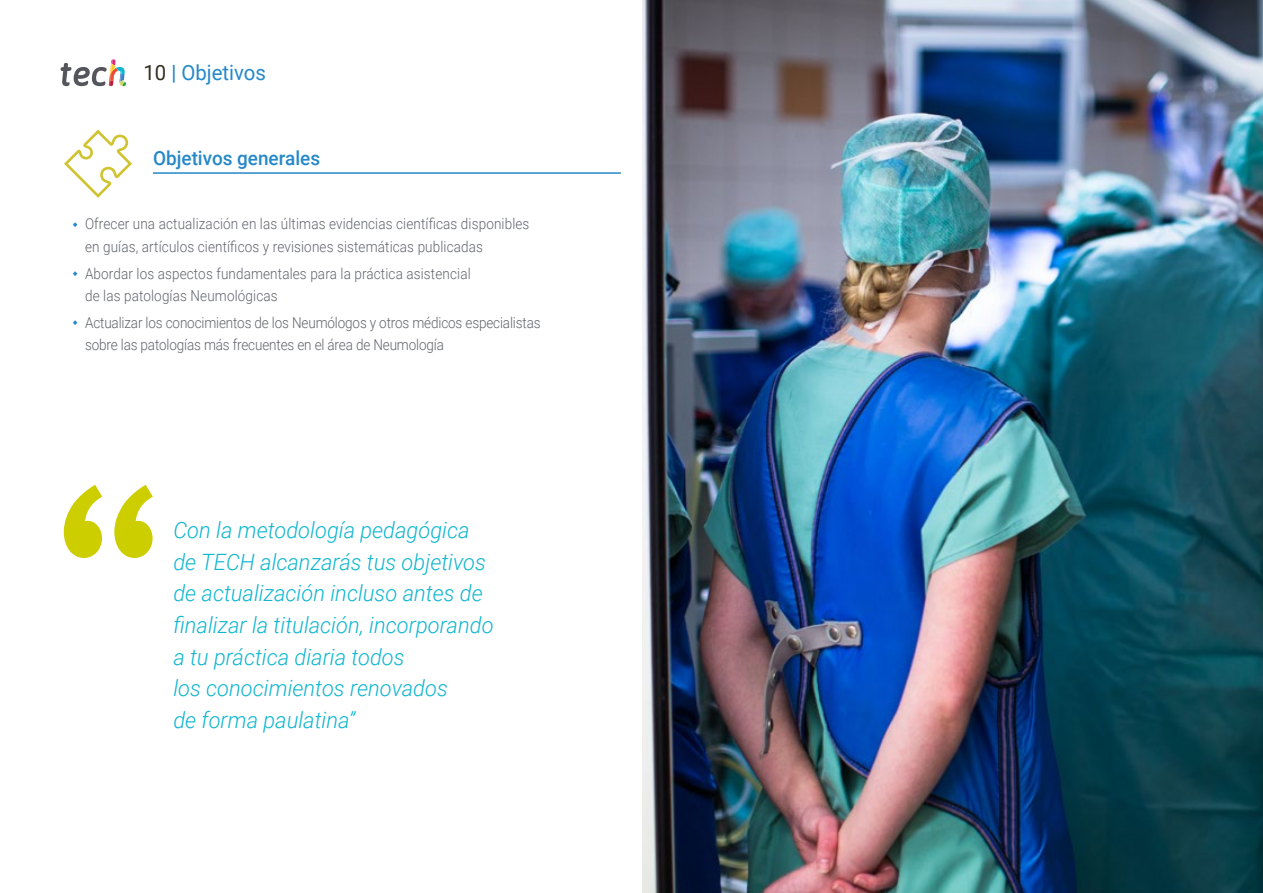
<style>
.page{position:relative;width:1263px;height:893px;background:#fff}
.page>*{position:absolute;margin:0;border:0;box-sizing:border-box;transform-origin:0 0}
.t1{font:italic 300 22.5px/31.5px "Roboto";color:#0fb6cf}
.t2{font:21px "Roboto";color:#2488c9}
.t3{font:500 19.5px "Roboto";color:#2488c9}
.t4{font:300 15px/22.5px "Roboto";letter-spacing:.01em;color:#61646a;scale:.9 1}
.t5{font:300 15px/22.5px "Roboto";letter-spacing:-.01em;color:#61646a;scale:.9 1}
.s1{color:#312e20}
.s2{color:#1580c3}
</style>
<div class="page">
<hr style="left:153px;top:173px;width:468px;height:1px;background:#2488c9">
<svg style="left:64px;top:130px;width:68px;height:68px"></svg>
<svg style="left:61px;top:60px;width:65px;height:27px"></svg>
<img style="left:642px;top:0;width:621px;height:893px">
<svg style="left:64px;top:485px;width:89px;height:73px"></svg>
<h2 class="t2" style="left:144px;top:57px;width:124px"><span class="s1">10</span> <span class="s2">|</span> Objetivos</h2>
<h3 class="t3" style="left:153px;top:144px;width:169px">Objetivos generales</h3>
<p class="t4" style="left:85px;top:212px;width:495px">Ofrecer una actualización en las últimas evidencias científicas disponibles en guías, artículos científicos y revisiones sistemáticas publicadas</p>
<p class="t4" style="left:85px;top:261px;width:430px">Abordar los aspectos fundamentales para la práctica asistencial de las patologías Neumológicas</p>
<p class="t5" style="left:85px;top:311px;width:508px">Actualizar los conocimientos de los Neumólogos y otros médicos especialistas sobre las patologías más frecuentes en el área de Neumología</p>
<h1 class="t1" style="left:173px;top:514px;width:322px">Con la metodología pedagógica de TECH alcanzarás tus objetivos de actualización incluso antes de finalizar la titulación, incorporando a tu práctica diaria todos<br>los conocimientos renovados<br>de forma paulatina”</h1>
</div>
